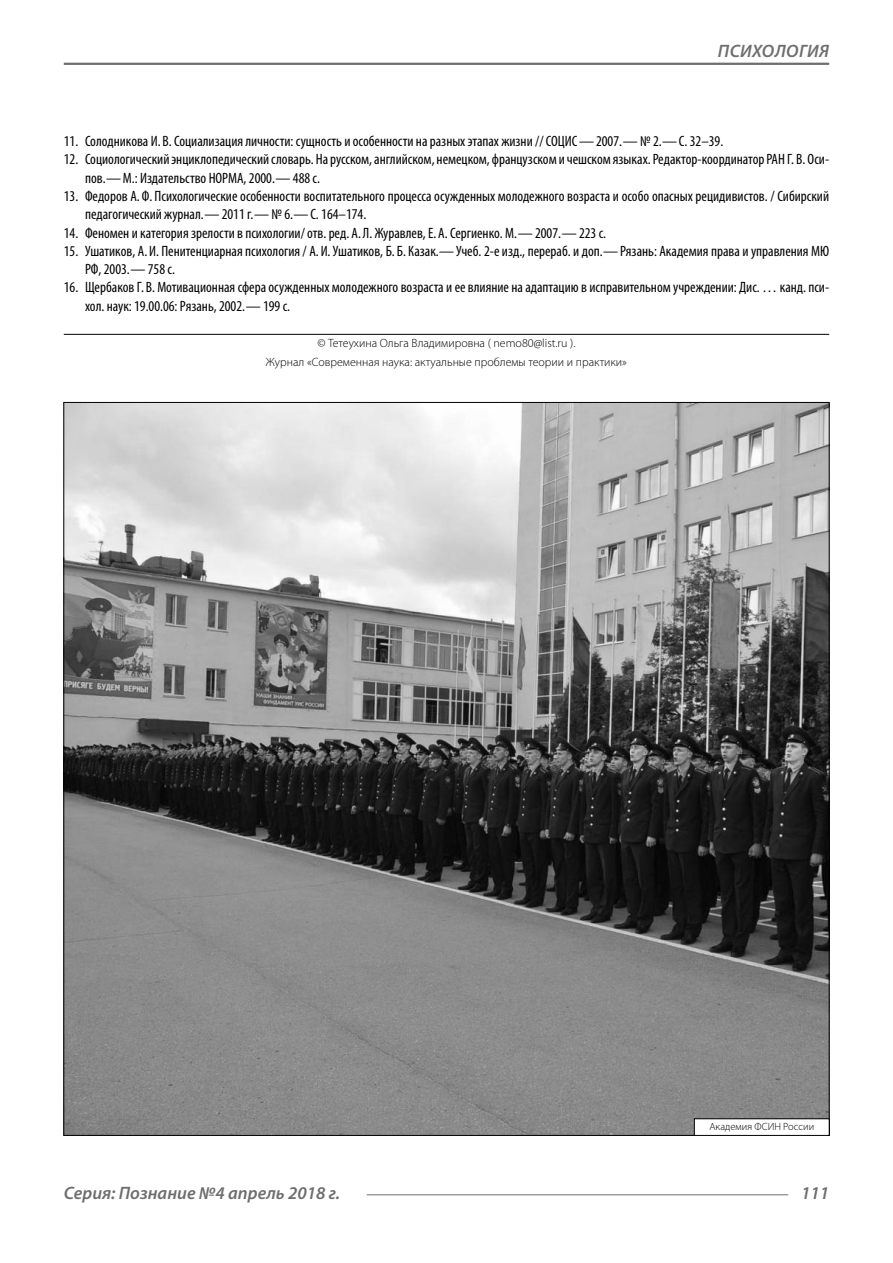
<style>
.page{position:relative;width:893px;height:1263px;background:#fff}
.page>*{position:absolute;margin:0;border:0;box-sizing:border-box;transform-origin:0 0}
.t1{font:italic 600 18px "Myriad Pro";color:#6e6e6e}
.t2{font:condensed 15px/18.3px "Myriad Pro";color:#000}
.Copy{font:300 12px/18.3px "Myriad Pro";color:#000;text-align:center}
.Author-doc{font:300 10.5px "Myriad Pro";color:#000}
</style>
<div class="page">
<hr style="left:64px;top:63px;width:765px;height:2px;background:#6e6e6e">
<hr style="left:367px;top:1194px;width:421px;height:1px;background:#6e6e6e">
<hr style="left:64px;top:334px;width:765px;height:1px;background:#000">
<img style="left:65px;top:404px;width:763px;height:730px">
<div style="left:694px;top:1119px;width:135px;height:16px;background:#fff"></div>
<div style="left:694px;top:1118px;width:136px;height:18px;border:1px solid #000"></div>
<p class="t1" style="left:718px;top:39px;width:57px">Психологи</p>
<p class="t1" style="left:819px;top:39px;width:11px">я</p>
<p class="t2" style="left:64px;top:132px;width:661px">11. Солодникова И. В. Социализация личности: сущность и особенности на разных этапах жизни // СОЦИС—2007.— № 2.—С. 32–39.</p>
<p class="t2" style="left:85px;top:150px;width:746px;text-indent:-21px">12. Социологический энциклопедический словарь. На русском, английском, немецком, французском и чешском языках. Редактор-координатор РАН Г. В. Оси&shy;пов.—М.: Издательство НОРМА, 2000.— 488 с.</p>
<p class="t2" style="left:85px;top:187px;width:746px;text-indent:-21px">13. Федоров А.Ф. Психологические особенности воспитательного процесса осужденных молодежного возраста и особо опасных рецидивистов. / Сибирский педагогический журнал.— 2011 г.— № 6.—С. 164–174.</p>
<p class="t2" style="left:64px;top:223px;width:544px">14. Феномен и категория зрелости в психологии/ отв. ред. А. Л. Журавлев, Е. А. Сергиенко. М.— 2007.— 223 с.</p>
<p class="t2" style="left:85px;top:242px;width:746px;text-indent:-21px">15. Ушатиков, А. И. Пенитенциарная психология / А. И. Ушатиков, Б. Б. Казак.—Учеб. 2-е изд., перераб. и доп.—Рязань: Академия права и управления МЮ<br>РФ, 2003.— 758 с.</p>
<p class="t2" style="left:85px;top:278px;width:746px;text-indent:-21px">16. Щербаков Г. В. Мотивационная сфера осужденных молодежного возраста и ее влияние на адаптацию в исправительном учреждении: Дис. … канд. пси&shy;хол. наук: 19.00.06: Рязань, 2002.— 199 c.</p>
<p class="Copy" style="left:266px;top:334px;width:363px">© Тетеухина Ольга Владимировна ( nemo80@list.ru ).<br>Журнал «Современная наука: актуальные проблемы теории и практики»</p>
<p class="Author-doc" style="left:709px;top:1120px;width:106px">Академия ФСИН России</p>
<p class="t1" style="left:64px;top:1182px;width:278px">Серия: Познание №4 апрель 2018 г.</p>
<p class="t1" style="left:801px;top:1182px;width:30px">111</p>
</div>
